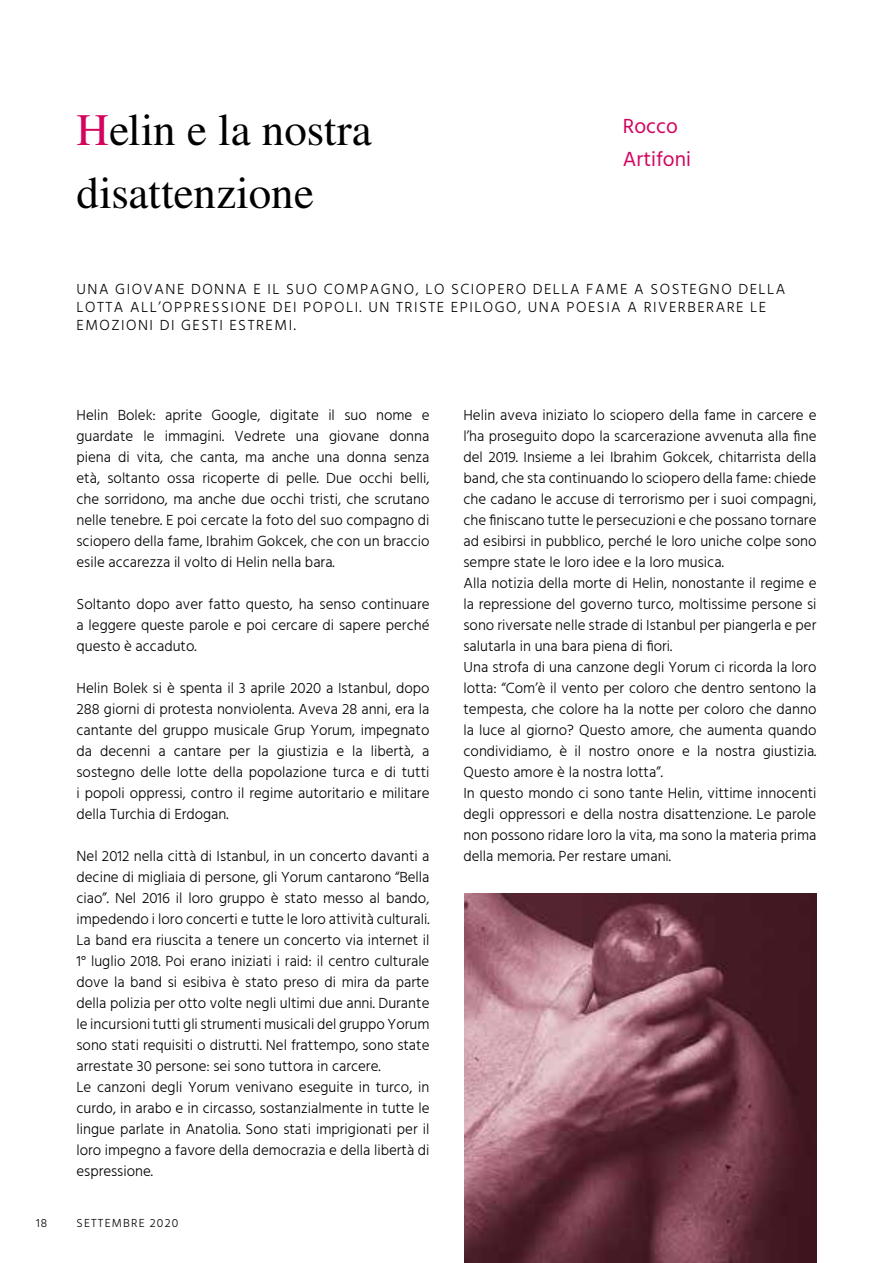
<style>
.page{position:relative;width:893px;height:1263px;background:#fff}
.page>*{position:absolute;margin:0;border:0;box-sizing:border-box;transform-origin:0 0}
.t1{font:45px "Nimbus Rom No 9 L";color:#000}
.t2{font:21px/33.3px "Hind";color:#d3045e}
.t3{font:300 15px/21px "Hind";color:#000;text-align:justify}
.t4{font:300 15px/18px "Hind";letter-spacing:.1em;color:#000}
.t5{font:300 12px "Hind";letter-spacing:.1em;color:#000}
.s1{color:#d3045e}
</style>
<div class="page">
<img style="left:465px;top:893px;width:351px;height:370px">
<h1 class="t1" style="left:77px;top:97px;width:297px"><span class="s1">H</span>elin e la nostra</h1>
<h1 class="t1" style="left:77px;top:161px;width:239px">disattenzione</h1>
<h2 class="t2" style="left:623px;top:110px;width:70px">Rocco<br>Artifoni</h2>
<p class="t4" style="left:77px;top:281px;width:710px">UNA GIOVANE DONNA E IL SUO COMPAGNO, LO SCIOPERO DELLA FAME A SOSTEGNO DELLA<br>LOTTA ALL’OPPRESSIONE DEI POPOLI. UN TRISTE EPILOGO, UNA POESIA A RIVERBERARE LE<br>EMOZIONI DI GESTI ESTREMI.</p>
<p class="t3" style="left:77px;top:405px;width:354px">Helin Bolek: aprite Google, digitate il suo nome e guardate le immagini. Vedrete una giovane donna piena di vita, che canta, ma anche una donna senza età, soltanto ossa ricoperte di pelle. Due occhi belli, che sorridono, ma anche due occhi tristi, che scrutano nelle tenebre. E poi cercate la foto del suo compagno di sciopero della fame, Ibrahim Gokcek, che con un braccio esile accarezza il volto di Helin nella bara.</p>
<p class="t3" style="left:77px;top:594px;width:354px">Soltanto dopo aver fatto questo, ha senso continuare a leggere queste parole e poi cercare di sapere perché questo è accaduto.</p>
<p class="t3" style="left:77px;top:678px;width:354px">Helin Bolek si è spenta il 3 aprile 2020 a Istanbul, dopo 288 giorni di protesta nonviolenta. Aveva 28 anni, era la cantante del gruppo musicale Grup Yorum, impegnato da decenni a cantare per la giustizia e la libertà, a sostegno delle lotte della popolazione turca e di tutti i popoli oppressi, contro il regime autoritario e militare della Turchia di Erdogan.</p>
<p class="t3" style="left:77px;top:846px;width:354px;text-align:left">Nel 2012 nella città di Istanbul, in un concerto davanti a decine di migliaia di persone, gli Yorum cantarono “Bella ciao”. Nel 2016 il loro gruppo è stato messo al bando, impedendo i loro concerti e tutte le loro attività culturali.<br>La band era riuscita a tenere un concerto via internet il 1° luglio 2018. Poi erano iniziati i raid: il centro culturale dove la band si esibiva è stato preso di mira da parte della polizia per otto volte negli ultimi due anni. Durante le incursioni tutti gli strumenti musicali del gruppo Yorum sono stati requisiti o distrutti. Nel frattempo, sono state arrestate 30 persone: sei sono tuttora in carcere.<br>Le canzoni degli Yorum venivano eseguite in turco, in curdo, in arabo e in circasso, sostanzialmente in tutte le lingue parlate in Anatolia. Sono stati imprigionati per il loro impegno a favore della democrazia e della libertà di espressione.</p>
<p class="t5" style="left:36px;top:1215px;width:13px">18</p>
<p class="t5" style="left:77px;top:1215px;width:103px">SETTEMBRE 2020</p>
<p class="t3" style="left:463px;top:405px;width:354px;text-align:left">Helin aveva iniziato lo sciopero della fame in carcere e l’ha proseguito dopo la scarcerazione avvenuta alla fine del 2019. Insieme a lei Ibrahim Gokcek, chitarrista della band, che sta continuando lo sciopero della fame: chiede che cadano le accuse di terrorismo per i suoi compagni, che finiscano tutte le persecuzioni e che possano tornare ad esibirsi in pubblico, perché le loro uniche colpe sono sempre state le loro idee e la loro musica.<br>Alla notizia della morte di Helin, nonostante il regime e la repressione del governo turco, moltissime persone si sono riversate nelle strade di Istanbul per piangerla e per salutarla in una bara piena di fiori.<br>Una strofa di una canzone degli Yorum ci ricorda la loro lotta: “Com’è il vento per coloro che dentro sentono la tempesta, che colore ha la notte per coloro che danno la luce al giorno? Questo amore, che aumenta quando condividiamo, è il nostro onore e la nostra giustizia.<br>Questo amore è la nostra lotta”.<br>In questo mondo ci sono tante Helin, vittime innocenti degli oppressori e della nostra disattenzione. Le parole non possono ridare loro la vita, ma sono la materia prima della memoria. Per restare umani.</p>
</div>
